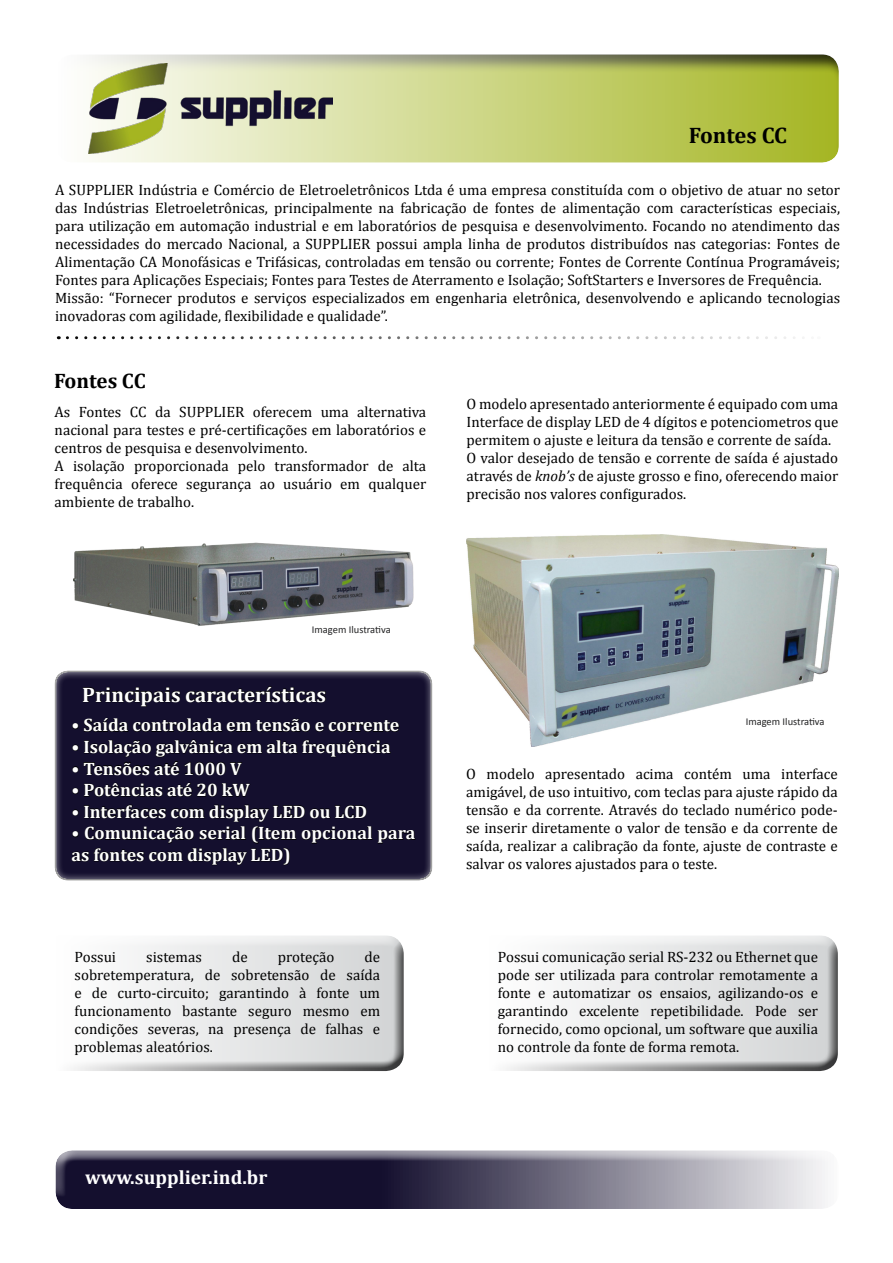
<style>
.page{position:relative;width:893px;height:1263px;background:#fff}
.page>*{position:absolute;margin:0;border:0;box-sizing:border-box;transform-origin:0 0}
.t1{font:700 22.5px "Cambria";letter-spacing:-.005em;color:#000}
.t2{font:700 21px "Cambria";color:#fff}
.t3{font:700 21px "Cambria";letter-spacing:-.005em;color:#000}
.t4{font:700 19.5px "Cambria";color:#fff}
.t5{font:700 18px/21.6px "Cambria";color:#fff}
.t6{font:15px/18px "Cambria";color:#000}
.t7{font:10.5px "Calibri";color:#222223}
.s1{font-style:italic}
</style>
<div class="page">
<div style="left:42px;top:43px;width:809px;height:121px;background:#000;opacity:.75"></div>
<div style="left:49px;top:1151px;width:801px;height:59px;background:#fff;opacity:.75"></div>
<svg style="left:67px;top:336px;width:737px;height:3px"></svg>
<svg style="left:54px;top:670px;width:379px;height:211px;fill:#140f2e"></svg>
<svg style="left:72px;top:718px;width:328px;height:14px"></svg>
<svg style="left:72px;top:739px;width:319px;height:36px"></svg>
<svg style="left:72px;top:782px;width:178px;height:15px"></svg>
<svg style="left:71px;top:804px;width:345px;height:61px"></svg>
<svg style="left:83px;top:686px;width:243px;height:21px"></svg>
<img style="left:466px;top:534px;width:372px;height:212px">
<img style="left:73px;top:542px;width:341px;height:84px">
<div style="left:48px;top:937px;width:367px;height:135px;background:#000;opacity:.75"></div>
<div style="left:481px;top:937px;width:368px;height:135px;background:#000;opacity:.75"></div>
<img style="left:89px;top:63px;width:244px;height:91px">
<h1 class="t1" style="left:689px;top:119px;width:100px">Fontes CC</h1>
<p class="t6" style="left:55px;top:180px;width:786px">A SUPPLIER Indústria e Comércio de Eletroeletrônicos Ltda é uma empresa constituída com o objetivo de atuar no setor das Indústrias Eletroeletrônicas, principalmente na fabricação de fontes de alimentação com características especiais, para utilização em automação industrial e em laboratórios de pesquisa e desenvolvimento. Focando no atendimento das necessidades do mercado Nacional, a SUPPLIER possui ampla linha de produtos distribuídos nas categorias: Fontes de Alimentação CA Monofásicas e Trifásicas, controladas em tensão ou corrente; Fontes de Corrente Contínua Programáveis; Fontes para Aplicações Especiais; Fontes para Testes de Aterramento e Isolação; SoftStarters e Inversores de Frequência.<br>Missão: “Fornecer produtos e serviços especializados em engenharia eletrônica, desenvolvendo e aplicando tecnologias inovadoras com agilidade, flexibilidade e qualidade”.</p>
<h2 class="t3" style="left:54px;top:366px;width:93px">Fontes CC</h2>
<p class="t6" style="left:55px;top:402px;width:373px">As Fontes CC da SUPPLIER oferecem uma alternativa nacional para testes e pré-certificações em laboratórios e centros de pesquisa e desenvolvimento.<br>A isolação proporcionada pelo transformador de alta frequência oferece segurança ao usuário em qualquer ambiente de trabalho.</p>
<p class="t6" style="left:467px;top:395px;width:373px">O modelo apresentado anteriormente é equipado com uma Interface de display LED de 4 dígitos e potenciometros que permitem o ajuste e leitura da tensão e corrente de saída.<br>O valor desejado de tensão e corrente de saída é ajustado através de <span class="s1">knob’s</span> de ajuste grosso e fino, oferecendo maior precisão nos valores configurados.</p>
<p class="t7" style="left:312px;top:623px;width:80px">Imagem Ilustrativa</p>
<h2 class="t2" style="left:82px;top:680px;width:245px">Principais características</h2>
<p class="t5" style="left:72px;top:714px;width:329px">• Saída controlada em tensão e corrente</p>
<p class="t5" style="left:72px;top:735px;width:321px">• Isolação galvânica em alta frequência</p>
<p class="t5" style="left:72px;top:757px;width:172px">• Tensões até 1000 V</p>
<p class="t5" style="left:72px;top:778px;width:180px">• Potências até 20 kW</p>
<p class="t5" style="left:72px;top:800px;width:297px">• Interfaces com display LED ou LCD</p>
<p class="t5" style="left:72px;top:822px;width:345px">• Comunicação serial (Item opcional para as fontes com display LED)</p>
<p class="t7" style="left:746px;top:715px;width:80px">Imagem Ilustrativa</p>
<p class="t6" style="left:466px;top:764px;width:373px;text-align:justify">O modelo apresentado acima contém uma interface amigável, de uso intuitivo, com teclas para ajuste rápido da tensão e da corrente. Através do teclado numérico pode&shy;se inserir diretamente o valor de tensão e da corrente de saída, realizar a calibração da fonte, ajuste de contraste e salvar os valores ajustados para o teste.</p>
<p class="t6" style="left:75px;top:947px;width:307px;text-align:justify;text-indent:290px">de sobretemperatura, de sobretensão de saída e de curto-circuito; garantindo à fonte um funcionamento bastante seguro mesmo em condições severas, na presença de falhas e problemas aleatórios.</p>
<p class="t6" style="left:498px;top:947px;width:322px;text-align:justify">Possui comunicação serial RS-232 ou Ethernet que pode ser utilizada para controlar remotamente a fonte e automatizar os ensaios, agilizando-os e garantindo excelente repetibilidade. Pode ser fornecido, como opcional, um software que auxilia no controle da fonte de forma remota.</p>
<p class="t6" style="left:75px;top:947px;width:43px">Possui</p>
<p class="t6" style="left:146px;top:947px;width:57px">sistemas</p>
<p class="t6" style="left:232px;top:947px;width:17px">de</p>
<p class="t6" style="left:278px;top:947px;width:58px">proteção</p>
<h3 class="t4" style="left:85px;top:1163px;width:184px">www.supplier.ind.br</h3>
</div>
